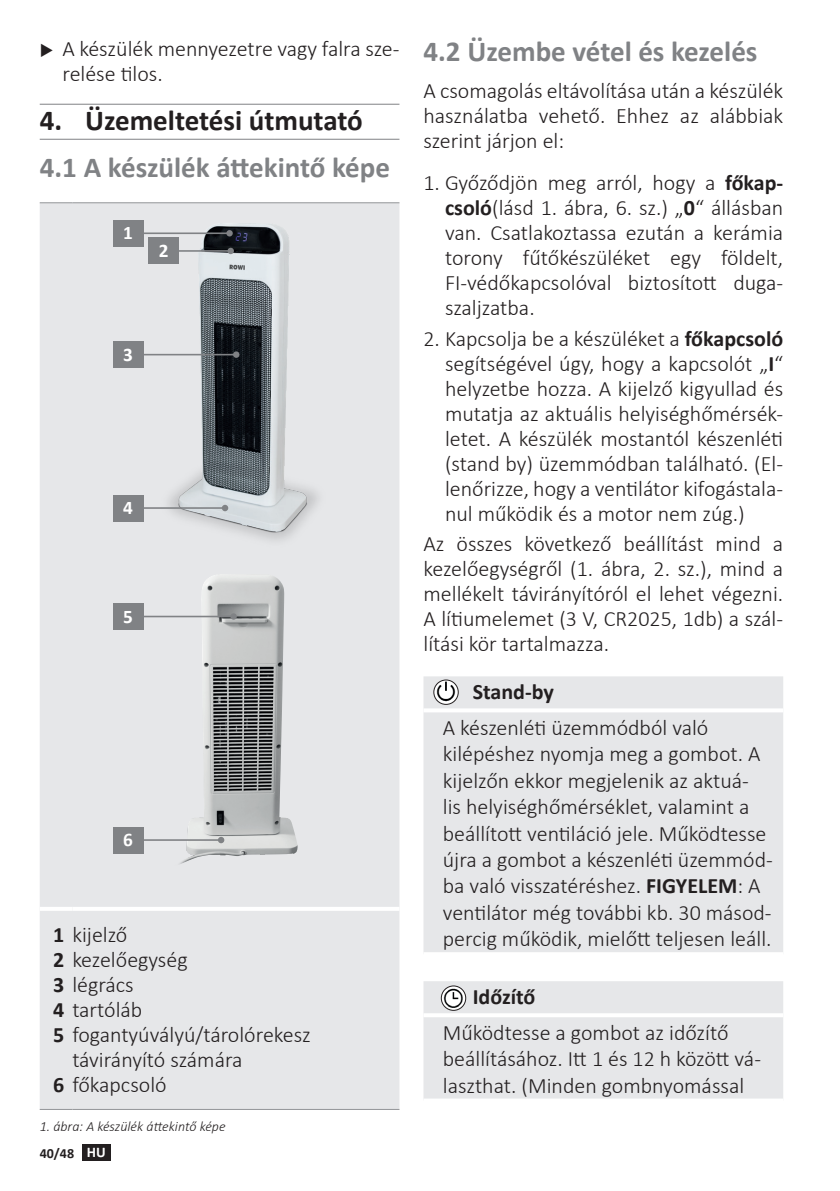
<style>
.page{position:relative;width:840px;height:1191px;background:#fff}
.page>*{position:absolute;margin:0;border:0;box-sizing:border-box;transform-origin:0 0}
.t1{font:700 29px "Calibri";color:#808285}
.t2{font:700 29px "Calibri";color:#231f20}
.t3{font:300 22px/25px "Calibri";color:#231f20}
.t4{font:700 22px "Calibri";color:#231f20}
.t5{font:700 19.2px "Calibri";color:#fff}
.t6{font:italic 300 14px "Calibri";color:#231f20}
.t7{font:700 14px "Calibri";color:#231f20}
.s1{font-weight:700}
.s2{font-size:14.8px;color:#fff}
</style>
<div class="page">
<div style="left:82px;top:1144px;width:29px;height:16px;background:#231f20"></div>
<hr style="left:40px;top:104px;width:359px;height:1px;background:#808285">
<hr style="left:40px;top:139px;width:359px;height:1px;background:#808285">
<div style="left:40px;top:203px;width:359px;height:906px;background:#e6e7e9"></div>
<hr style="left:40px;top:907px;width:32px;height:4px;background:#fff">
<hr style="left:72px;top:907px;width:327px;height:4px;background:#fff">
<hr style="left:40px;top:202px;width:32px;height:1px;background:#939598">
<hr style="left:72px;top:202px;width:327px;height:1px;background:#939598">
<hr style="left:40px;top:1109px;width:32px;height:1px;background:#939598">
<hr style="left:72px;top:1109px;width:327px;height:1px;background:#939598">
<img style="left:172px;top:574px;width:126px;height:293px">
<div style="left:113px;top:220px;width:31px;height:26px;background:#808285"></div>
<div style="left:113px;top:341px;width:31px;height:27px;background:#808285"></div>
<div style="left:148px;top:238px;width:31px;height:26px;background:#808285"></div>
<div style="left:113px;top:495px;width:31px;height:26px;background:#808285"></div>
<div style="left:113px;top:603px;width:31px;height:26px;background:#808285"></div>
<div style="left:113px;top:827px;width:31px;height:26px;background:#808285"></div>
<img style="left:158px;top:203px;width:168px;height:348px">
<hr style="left:137px;top:232px;width:92px;height:2px;background:#808285">
<div style="left:226px;top:230px;width:7px;height:6px;background:#808285;border-radius:50%"></div>
<hr style="left:142px;top:354px;width:94px;height:1px;background:#808285">
<div style="left:233px;top:351px;width:6px;height:7px;background:#808285;border-radius:50%"></div>
<hr style="left:173px;top:250px;width:57px;height:2px;background:#808285">
<div style="left:227px;top:248px;width:7px;height:6px;background:#808285;border-radius:50%"></div>
<hr style="left:136px;top:507px;width:89px;height:2px;background:#808285">
<svg style="left:222px;top:505px;width:6px;height:6px"></svg>
<hr style="left:141px;top:615px;width:92px;height:2px;background:#808285">
<div style="left:230px;top:613px;width:7px;height:6px;background:#808285;border-radius:50%"></div>
<hr style="left:140px;top:839px;width:81px;height:2px;background:#808285">
<svg style="left:218px;top:837px;width:6px;height:6px"></svg>
<div style="left:423px;top:676px;width:359px;height:276px;background:#e6e7e9"></div>
<hr style="left:423px;top:708px;width:359px;height:4px;background:#fff">
<div style="left:423px;top:981px;width:359px;height:117px;background:#e6e7e9"></div>
<hr style="left:423px;top:1013px;width:359px;height:4px;background:#fff">
<svg style="left:423px;top:1098px;width:359px;height:1px"></svg>
<img style="left:433px;top:680px;width:25px;height:24px;border-radius:12px">
<div style="left:433px;top:680px;width:25px;height:24px;border:1px solid #231f20;border-radius:50%"></div>
<img style="left:441px;top:986px;width:24px;height:24px;border-radius:12px">
<div style="left:441px;top:985px;width:24px;height:25px;border:1px solid #231f20;border-radius:50%"></div>
<p class="t3" style="left:62px;top:36px;width:338px">A készülék mennyezetre vagy falra sze&shy;relése tilos.</p>
<h1 class="t2" style="left:40px;top:100px;width:324px">4. Üzemeltetési útmutató</h1>
<h1 class="t1" style="left:40px;top:147px;width:351px">4.1 A készülék áttekintő képe</h1>
<p class="t5" style="left:123px;top:219px;width:11px">1</p>
<p class="t5" style="left:158px;top:237px;width:11px">2</p>
<p class="t5" style="left:123px;top:341px;width:11px">3</p>
<p class="t5" style="left:123px;top:494px;width:11px">4</p>
<p class="t5" style="left:123px;top:602px;width:11px">5</p>
<p class="t5" style="left:123px;top:826px;width:11px">6</p>
<p class="t3" style="left:53px;top:922px;width:259px"><span class="s1">1</span> kijelző<br><span class="s1">2</span> kezelőegység<br><span class="s1">3</span> légrács<br><span class="s1">4</span> tartóláb<br><span class="s1">5</span> fogantyúvályú/tárolórekesz</p>
<p class="t3" style="left:53px;top:1072px;width:115px"><span class="s1">6</span> főkapcsoló</p>
<p class="t3" style="left:72px;top:1047px;width:172px">távirányító számára</p>
<p class="t6" style="left:40px;top:1118px;width:187px">1. ábra: A készülék áttekintő képe</p>
<p class="t7" style="left:40px;top:1143px;width:68px">40/48 <span class="s2">HU</span></p>
<h1 class="t1" style="left:423px;top:31px;width:335px">4.2 Üzembe vétel és kezelés</h1>
<p class="t3" style="left:423px;top:78px;width:361px;text-align:justify">A csomagolás eltávolítása után a készülék használatba vehető. Ehhez az alábbiak szerint járjon el:</p>
<p class="t3" style="left:445px;top:170px;width:339px;text-align:justify;text-indent:-22px">1. Győződjön meg arról, hogy a <span class="s1">főkap&shy;csoló</span>(lásd 1. ábra, 6. sz.) „<span class="s1">0</span>“ állásban van. Csatlakoztassa ezután a kerámia torony fűtőkészüléket egy földelt, FI-védőkapcsolóval biztosított duga&shy;szaljzatba.</p>
<p class="t3" style="left:445px;top:325px;width:339px;text-align:justify;text-indent:-22px">2. Kapcsolja be a készüléket a <span class="s1">főkapcsoló </span>segítségével úgy, hogy a kapcsolót „<span class="s1">I</span>“ helyzetbe hozza. A kijelző kigyullad és mutatja az aktuális helyiséghőmérsék&shy;letet. A készülék mostantól készenléti (stand by) üzemmódban található. (El&shy;lenőrizze, hogy a ventilátor kifogástala&shy;nul működik és a motor nem zúg.)</p>
<p class="t3" style="left:423px;top:531px;width:361px;text-align:justify">Az összes következő beállítást mind a kezelőegységről (1. ábra, 2. sz.), mind a mellékelt távirányítóról el lehet végezni.<br>A lítiumelemet (3 V, CR2025, 1db) a szál&shy;lítási kör tartalmazza.</p>
<p class="t4" style="left:472px;top:676px;width:83px">Stand-by</p>
<p class="t3" style="left:442px;top:714px;width:331px;line-height:26.4px">A készenléti üzemmódból való kilépéshez nyomja meg a gombot. A kijelzőn ekkor megjelenik az aktuá-<br>lis helyiséghőmérséklet, valamint a beállított ventiláció jele. Működtesse újra a gombot a készenléti üzemmód&shy;ba való visszatéréshez. <span class="s1">FIGYELEM</span>: A ventilátor még további kb. 30 másod&shy;percig működik, mielőtt teljesen leáll.</p>
<p class="t4" style="left:472px;top:981px;width:64px">Időzítő</p>
<p class="t3" style="left:442px;top:1019px;width:319px;line-height:26.4px">Működtesse a gombot az időzítő beállításához. Itt 1 és 12 h között vá&shy;laszthat. (Minden gombnyomással</p>
</div>
